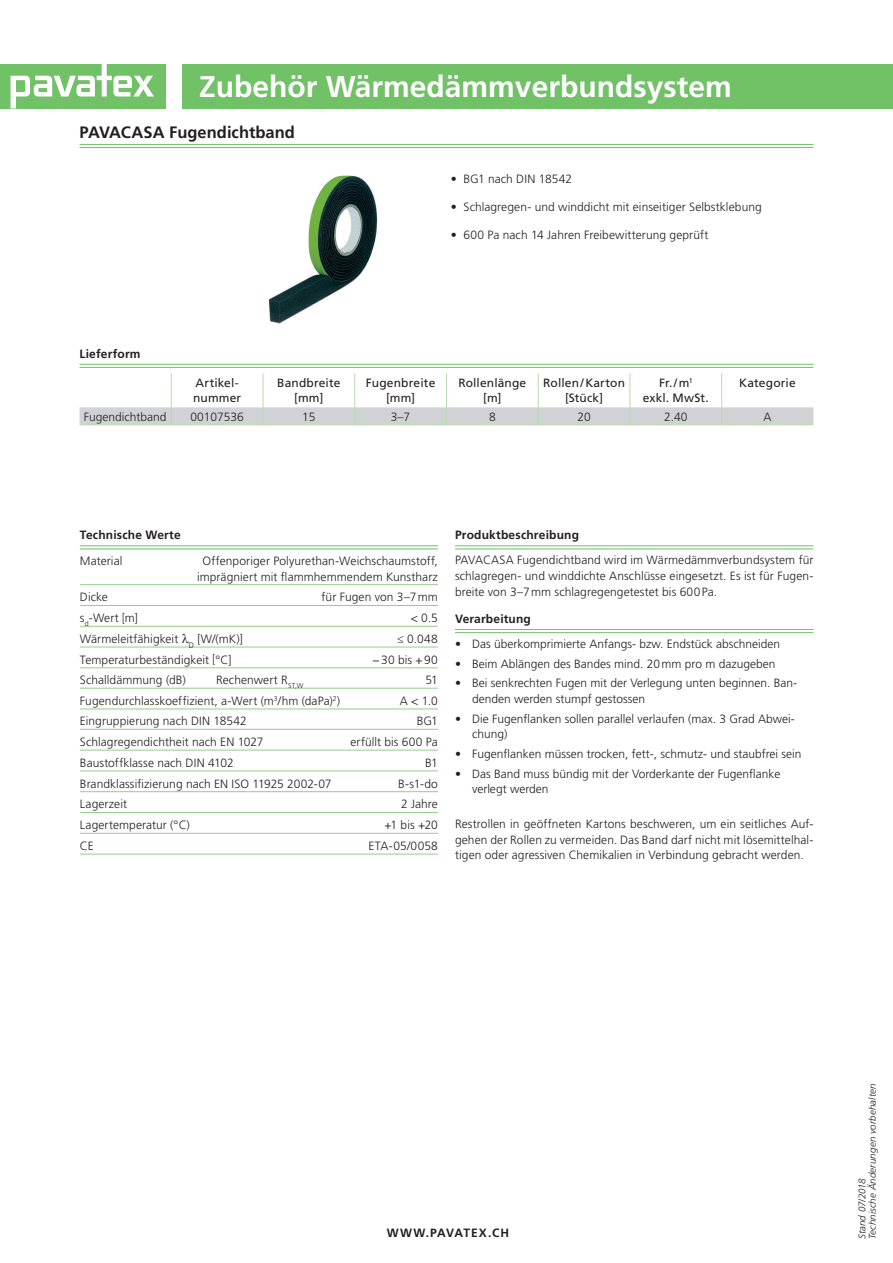
<style>
.page{position:relative;width:893px;height:1263px;background:#fff}
.page>*{position:absolute;margin:0;border:0;box-sizing:border-box;transform-origin:0 0}
.t1{font:700 30px "Frutiger LT Std";color:#fff}
.t2{font:700 16.5px "Frutiger LT Std";color:#231f20}
.t3{font:300 12px/15.5px "Frutiger LT Std";color:#231f20}
.t4{font:12px/15.5px "Frutiger LT Std";letter-spacing:.01em;color:#231f20;text-align:center}
.t5{font:700 12px "Frutiger LT Std";letter-spacing:.015em;color:#231f20}
.t6{font:700 12px "Frutiger LT Std";letter-spacing:.08em;color:#231f20}
.t7{font:italic 300 9.75px/10.5px "Frutiger LT Std";letter-spacing:.01em;color:#231f20}
.s1{font-stretch:condensed}
</style>
<div class="page">
<div style="left:183px;top:64px;width:710px;height:44px;background:#71c167"></div>
<div style="left:0;top:64px;width:166px;height:44px;background:#71c167"></div>
<svg style="left:11px;top:64px;width:143px;height:44px"></svg>
<hr style="left:80px;top:144px;width:733px;height:1px;background:#71c167">
<hr style="left:80px;top:147px;width:733px;height:1px;background:#71c167">
<img style="left:268px;top:175px;width:110px;height:148px">
<hr style="left:455px;top:545px;width:358px;height:1px;background:#71c167">
<hr style="left:455px;top:549px;width:358px;height:1px;background:#71c167">
<hr style="left:455px;top:629px;width:358px;height:1px;background:#71c167">
<hr style="left:455px;top:632px;width:358px;height:1px;background:#71c167">
<hr style="left:80px;top:545px;width:358px;height:1px;background:#71c167">
<hr style="left:80px;top:549px;width:358px;height:1px;background:#71c167">
<hr style="left:80px;top:584px;width:358px;height:1px;background:#95cd8a">
<hr style="left:80px;top:605px;width:358px;height:1px;background:#95cd8a">
<hr style="left:80px;top:626px;width:358px;height:1px;background:#95cd8a">
<hr style="left:80px;top:647px;width:358px;height:1px;background:#95cd8a">
<hr style="left:80px;top:667px;width:358px;height:1px;background:#95cd8a">
<hr style="left:80px;top:688px;width:358px;height:1px;background:#95cd8a">
<hr style="left:80px;top:709px;width:358px;height:1px;background:#95cd8a">
<hr style="left:80px;top:729px;width:358px;height:1px;background:#95cd8a">
<hr style="left:80px;top:750px;width:358px;height:1px;background:#95cd8a">
<hr style="left:80px;top:770px;width:358px;height:1px;background:#95cd8a">
<hr style="left:80px;top:791px;width:358px;height:1px;background:#95cd8a">
<hr style="left:80px;top:812px;width:358px;height:1px;background:#95cd8a">
<hr style="left:80px;top:833px;width:358px;height:1px;background:#95cd8a">
<hr style="left:80px;top:854px;width:358px;height:1px;background:#95cd8a">
<hr style="left:80px;top:364px;width:733px;height:1px;background:#71c167">
<hr style="left:80px;top:367px;width:733px;height:1px;background:#71c167">
<hr style="left:354px;top:373px;width:1px;height:34px;background:#b8dcae">
<hr style="left:446px;top:373px;width:1px;height:34px;background:#b8dcae">
<hr style="left:538px;top:373px;width:1px;height:34px;background:#b8dcae">
<hr style="left:630px;top:373px;width:1px;height:34px;background:#b8dcae">
<hr style="left:721px;top:373px;width:1px;height:34px;background:#b8dcae">
<hr style="left:263px;top:373px;width:1px;height:34px;background:#b8dcae">
<hr style="left:171px;top:373px;width:1px;height:34px;background:#b8dcae">
<svg style="left:80px;top:407px;width:733px;height:18px;background:#d0d3d3"></svg>
<h1 class="t1" style="left:199px;top:69px;width:534px">Zubehör Wärmedämmverbundsystem</h1>
<h2 class="t2" style="left:80px;top:122px;width:217px">PAVACASA Fugendichtband</h2>
<p class="t3" style="left:451px;top:172px;width:123px"><span class="s1">•</span> BG1 nach DIN 18542</p>
<p class="t3" style="left:451px;top:199px;width:313px"><span class="s1">•</span> Schlagregen- und winddicht mit einseitiger Selbstklebung</p>
<p class="t3" style="left:451px;top:227px;width:259px"><span class="s1">•</span> 600 Pa nach 14 Jahren Freibewitterung geprüft</p>
<p class="t5" style="left:80px;top:346px;width:62px">Lieferform</p>
<p class="t4" style="left:193px;top:375px;width:50px;text-align:left">Artikel&shy;nummer</p>
<p class="t4" style="left:277px;top:375px;width:65px">Bandbreite [mm]</p>
<p class="t4" style="left:366px;top:375px;width:71px">Fugenbreite [mm]</p>
<p class="t4" style="left:458px;top:375px;width:69px">Rollenlänge [m]</p>
<p class="t4" style="left:543px;top:375px;width:83px">Rollen/Karton [Stück]</p>
<p class="t4" style="left:643px;top:375px;width:68px">Fr./m<sup>1<br></sup>exkl. MwSt.</p>
<p class="t4" style="left:739px;top:375px;width:58px">Kategorie</p>
<p class="t3" style="left:84px;top:409px;width:84px">Fugendichtband</p>
<p class="t3" style="left:190px;top:409px;width:55px">00107536</p>
<p class="t3" style="left:302px;top:409px;width:15px">15</p>
<p class="t3" style="left:391px;top:409px;width:21px">3–7</p>
<p class="t3" style="left:489px;top:409px;width:8px">8</p>
<p class="t3" style="left:577px;top:409px;width:15px">20</p>
<p class="t3" style="left:664px;top:409px;width:25px">2.40</p>
<p class="t3" style="left:763px;top:409px;width:10px">A</p>
<p class="t5" style="left:80px;top:528px;width:102px">Technische Werte</p>
<p class="t3" style="left:80px;top:553px;width:44px">Material</p>
<p class="t3" style="left:197px;top:553px;width:242px;line-height:15.9px;text-align:center">Offenporiger Polyurethan-Weichschaumstoff, imprägniert mit flammhemmendem Kunstharz</p>
<p class="t3" style="left:80px;top:590px;width:30px">Dicke</p>
<p class="t3" style="left:322px;top:590px;width:118px">für Fugen von 3–7mm</p>
<p class="t3" style="left:80px;top:610px;width:60px">s<sub>d</sub>-Wert [m]</p>
<p class="t3" style="left:411px;top:610px;width:29px">&lt; 0.5</p>
<p class="t3" style="left:80px;top:631px;width:164px">Wärmeleitfähigkeit ●<sub>D</sub> [W/(mK)]</p>
<p class="t3" style="left:397px;top:631px;width:42px">≤ 0.048</p>
<p class="t3" style="left:80px;top:652px;width:153px">Temperaturbeständigkeit [°C]</p>
<p class="t3" style="left:373px;top:652px;width:67px">−30 bis +90</p>
<p class="t3" style="left:80px;top:672px;width:107px">Schalldämmung (dB)</p>
<p class="t3" style="left:216px;top:672px;width:89px">Rechenwert R<sub>ST,W</sub></p>
<p class="t3" style="left:425px;top:672px;width:14px">51</p>
<p class="t3" style="left:80px;top:693px;width:262px">Fugendurchlasskoeffizient, a-Wert (m<sup>3</sup>/hm (daPa)<sup>2</sup>)</p>
<p class="t3" style="left:400px;top:693px;width:40px">A &lt; 1.0</p>
<p class="t3" style="left:80px;top:714px;width:168px">Eingruppierung nach DIN 18542</p>
<p class="t3" style="left:417px;top:714px;width:23px">BG1</p>
<p class="t3" style="left:80px;top:734px;width:185px">Schlagregendichtheit nach EN 1027</p>
<p class="t3" style="left:350px;top:734px;width:89px">erfüllt bis 600 Pa</p>
<p class="t3" style="left:80px;top:755px;width:155px">Baustoffklasse nach DIN 4102</p>
<p class="t3" style="left:425px;top:755px;width:14px">B1</p>
<p class="t3" style="left:80px;top:776px;width:253px">Brandklassifizierung nach EN ISO 11925 2002-07</p>
<p class="t3" style="left:398px;top:776px;width:41px">B-s1-do</p>
<p class="t3" style="left:80px;top:797px;width:49px">Lagerzeit</p>
<p class="t3" style="left:401px;top:797px;width:38px">2 Jahre</p>
<p class="t3" style="left:80px;top:817px;width:112px">Lagertemperatur (°C)</p>
<p class="t3" style="left:384px;top:817px;width:55px">+1 bis +20</p>
<p class="t3" style="left:80px;top:838px;width:15px">CE</p>
<p class="t3" style="left:369px;top:838px;width:71px">ETA-05/0058</p>
<p class="t5" style="left:455px;top:528px;width:125px">Produktbeschreibung</p>
<p class="t3" style="left:455px;top:552px;width:360px;text-align:justify">PAVACASA Fugendichtband wird im Wärmedämmverbundsystem für schlagregen- und winddichte Anschlüsse eingesetzt. Es ist für Fugen&shy;breite von 3–7mm schlagregengetestet bis 600Pa.</p>
<p class="t5" style="left:455px;top:612px;width:77px">Verarbeitung</p>
<p class="t3" style="left:455px;top:636px;width:327px">• Das überkomprimierte Anfangs- bzw. Endstück abschneiden</p>
<p class="t3" style="left:455px;top:656px;width:322px">• Beim Ablängen des Bandes mind. 20mm pro m dazugeben</p>
<p class="t3" style="left:472px;top:676px;width:327px;text-indent:-17px">• Bei senkrechten Fugen mit der Verlegung unten beginnen. Ban&shy;denden werden stumpf gestossen</p>
<p class="t3" style="left:472px;top:711px;width:324px;text-indent:-17px">• Die Fugenflanken sollen parallel verlaufen (max. 3 Grad Abwei&shy;chung)</p>
<p class="t3" style="left:455px;top:746px;width:348px">• Fugenflanken müssen trocken, fett-, schmutz- und staubfrei sein</p>
<p class="t3" style="left:472px;top:766px;width:310px;text-indent:-17px">• Das Band muss bündig mit der Vorderkante der Fugenflanke verlegt werden</p>
<p class="t3" style="left:455px;top:816px;width:360px;text-align:justify">Restrollen in geöffneten Kartons beschweren, um ein seitliches Auf&shy;gehen der Rollen zu vermeiden. Das Band darf nicht mit lösemittelhal&shy;tigen oder agressiven Chemikalien in Verbindung gebracht werden.</p>
<p class="t6" style="left:387px;top:1226px;width:124px">WWW.PAVATEX.CH</p>
<p class="t7" style="left:857px;top:1239px;width:157px;rotate:-90deg">Stand 07/2018<br>Technische Änderungen vorbehalten</p>
</div>
